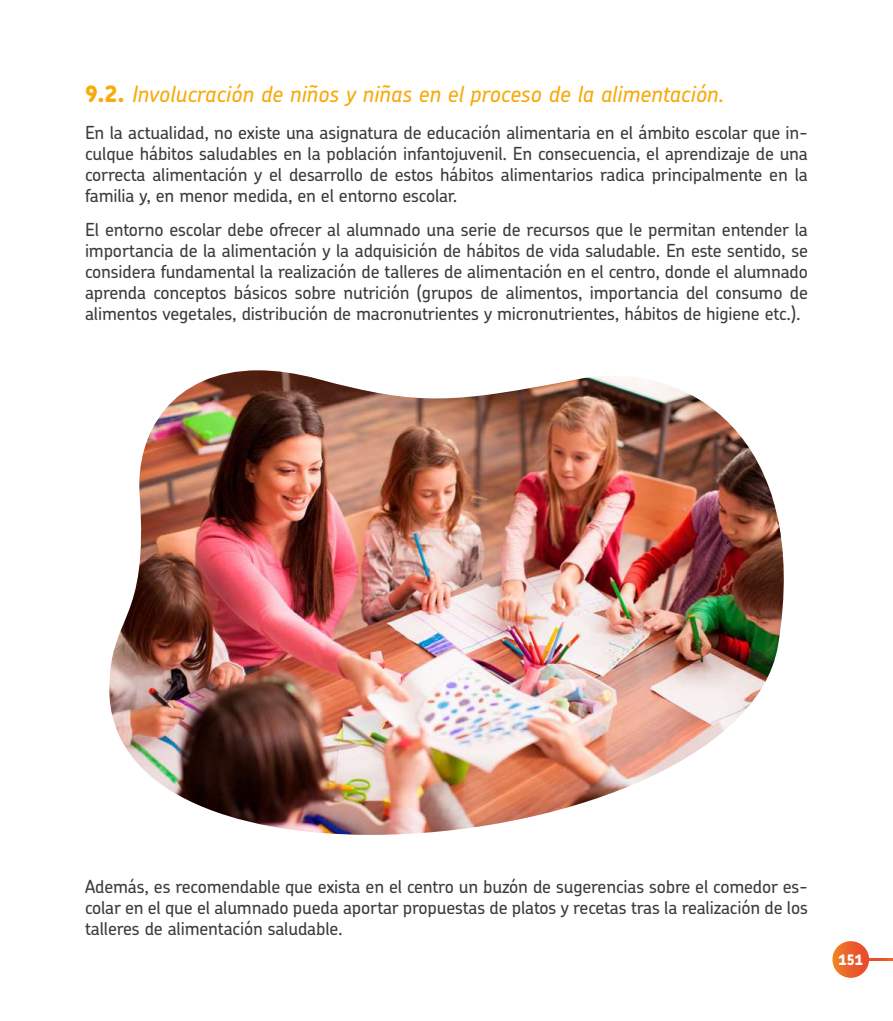
<style>
.page{position:relative;width:893px;height:1021px;background:#fff}
.page>*{position:absolute;margin:0;border:0;box-sizing:border-box;transform-origin:0 0}
.t1{font:italic 500 22.5px "Chevin Pro";color:#f8aa0b}
.t2{font:500 18px/21px "Chevin Pro";letter-spacing:-.01em;color:#3c3c3b;text-align:justify}
.t3{font:800 14.4px "Chevin Pro";color:#fff}
.s1{font-weight:800;font-style:normal}
</style>
<div class="page">
<svg style="left:832px;top:941px;width:37px;height:36px"></svg>
<svg style="left:869px;top:958px;width:24px;height:2px"></svg>
<img style="left:109px;top:370px;width:675px;height:464px">
<p class="t1" style="left:85px;top:79px;width:641px"><span class="s1">9.2.</span> Involucración de niños y niñas en el proceso de la alimentación.</p>
<p class="t2" style="left:85px;top:121px;width:724px">En la actualidad, no existe una asignatura de educación alimentaria en el ámbito escolar que in&shy;culque hábitos saludables en la población infantojuvenil. En consecuencia, el aprendizaje de una correcta alimentación y el desarrollo de estos hábitos alimentarios radica principalmente en la familia y, en menor medida, en el entorno escolar.</p>
<p class="t2" style="left:85px;top:218px;width:724px">El entorno escolar debe ofrecer al alumnado una serie de recursos que le permitan entender la importancia de la alimentación y la adquisición de hábitos de vida saludable. En este sentido, se considera fundamental la realización de talleres de alimentación en el centro, donde el alumnado aprenda conceptos básicos sobre nutrición (grupos de alimentos, importancia del consumo de alimentos vegetales, distribución de macronutrientes y micronutrientes, hábitos de higiene etc.).</p>
<p class="t2" style="left:85px;top:875px;width:724px">Además, es recomendable que exista en el centro un buzón de sugerencias sobre el comedor es&shy;colar en el que el alumnado pueda aportar propuestas de platos y recetas tras la realización de los talleres de alimentación saludable.</p>
<p class="t3" style="left:839px;top:949px;width:26px">151</p>
</div>
